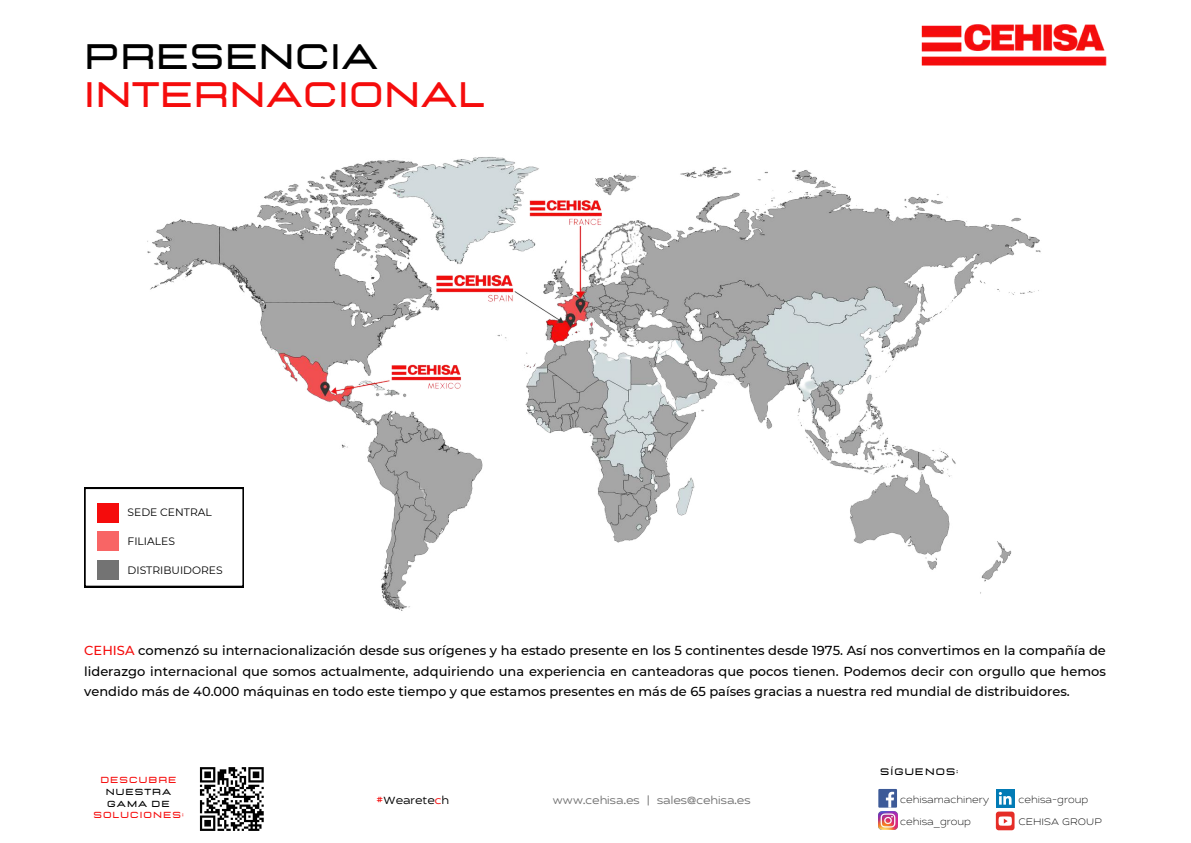
<style>
.page{position:relative;width:1191px;height:843px;background:#fff}
.page>*{position:absolute;margin:0;border:0;box-sizing:border-box;transform-origin:0 0}
.t1{font:700 35.3px "Lastica";letter-spacing:.01em;color:#f50c0c}
.t2{font:700 35.3px "Lastica";letter-spacing:.01em;color:#000}
.t3{font:500 13px/20.2px "Montserrat";color:#000;text-align:justify}
.t4{font:expanded 12px "Cedra 4 F";letter-spacing:.01em;color:#737373}
.t5{font:expanded 12px "Cedra 4 F";letter-spacing:.01em;color:#000}
.t6{font:200 expanded 10.8px "Cedra 4 F";color:#000}
.t7{font:10.7px "Montserrat";color:#000}
.t8{font:700 9.4px "Lastica";letter-spacing:.12em;color:#000}
.t9{font:700 8.7px "Lastica";letter-spacing:.12em;color:#f50c0c}
.t10{font:700 8.7px/11.7px "Lastica";letter-spacing:.12em;color:#000}
.s1{color:#f50c0c}
</style>
<div class="page">
<img style="left:921px;top:24px;width:184px;height:42px">
<img style="left:128px;top:157px;width:913px;height:454px">
<svg style="left:84px;top:487px;width:160px;height:100px"></svg>
<div style="left:98px;top:503px;width:21px;height:19px;background:#f50c0c"></div>
<div style="left:98px;top:531px;width:21px;height:19px;background:#f86565"></div>
<div style="left:98px;top:560px;width:21px;height:19px;background:#737373"></div>
<div style="left:878px;top:788px;width:18px;height:19px;background:#3d5a98"></div>
<svg style="left:885px;top:791px;width:9px;height:16px"></svg>
<div style="left:995px;top:811px;width:19px;height:19px;background:#e52d27;border-radius:3px"></div>
<svg style="left:998px;top:816px;width:13px;height:9px"></svg>
<div style="left:995px;top:788px;width:19px;height:19px;background:#027bb5"></div>
<svg style="left:998px;top:792px;width:13px;height:12px"></svg>
<img style="left:878px;top:811px;width:18px;height:18px">
<svg style="left:200px;top:767px;width:64px;height:63px"></svg>
<h1 class="t2" style="left:84px;top:39px;width:295px">PRESENCIA</h1>
<h1 class="t1" style="left:84px;top:78px;width:402px">INTERNACIONAL</h1>
<p class="t7" style="left:128px;top:506px;width:86px">SEDE CENTRAL</p>
<p class="t7" style="left:128px;top:534px;width:49px">FILIALES</p>
<p class="t7" style="left:128px;top:563px;width:97px">DISTRIBUIDORES</p>
<p class="t3" style="left:84px;top:640px;width:1023px"><span class="s1">CEHISA</span> comenzó su internacionalización desde sus orígenes y ha estado presente en los 5 continentes desde 1975. Así nos convertimos en la compañía de liderazgo internacional que somos actualmente, adquiriendo una experiencia en canteadoras que pocos tienen. Podemos decir con orgullo que hemos vendido más de 40.000 máquinas en todo este tiempo y que estamos presentes en más de 65 países gracias a nuestra red mundial de distribuidores.</p>
<p class="t9" style="left:100px;top:775px;width:78px">DESCUBRE</p>
<p class="t10" style="left:106px;top:786px;width:67px">NUESTRA<br>GAMA DE</p>
<p class="t9" style="left:93px;top:810px;width:92px">SOLUCIONES:</p>
<p class="t5" style="left:376px;top:792px;width:74px"><span class="s1">#</span>Wearete<span class="s1">c</span>h</p>
<p class="t4" style="left:553px;top:792px;width:199px">www.cehisa.es | sales@cehisa.es</p>
<p class="t8" style="left:879px;top:766px;width:80px">SÍGUENOS:</p>
<p class="t6" style="left:900px;top:792px;width:91px">cehisamachinery</p>
<p class="t6" style="left:1018px;top:792px;width:71px">cehisa-group</p>
<p class="t6" style="left:900px;top:814px;width:72px">cehisa_group</p>
<p class="t6" style="left:1018px;top:814px;width:85px">CEHISA GROUP</p>
</div>
